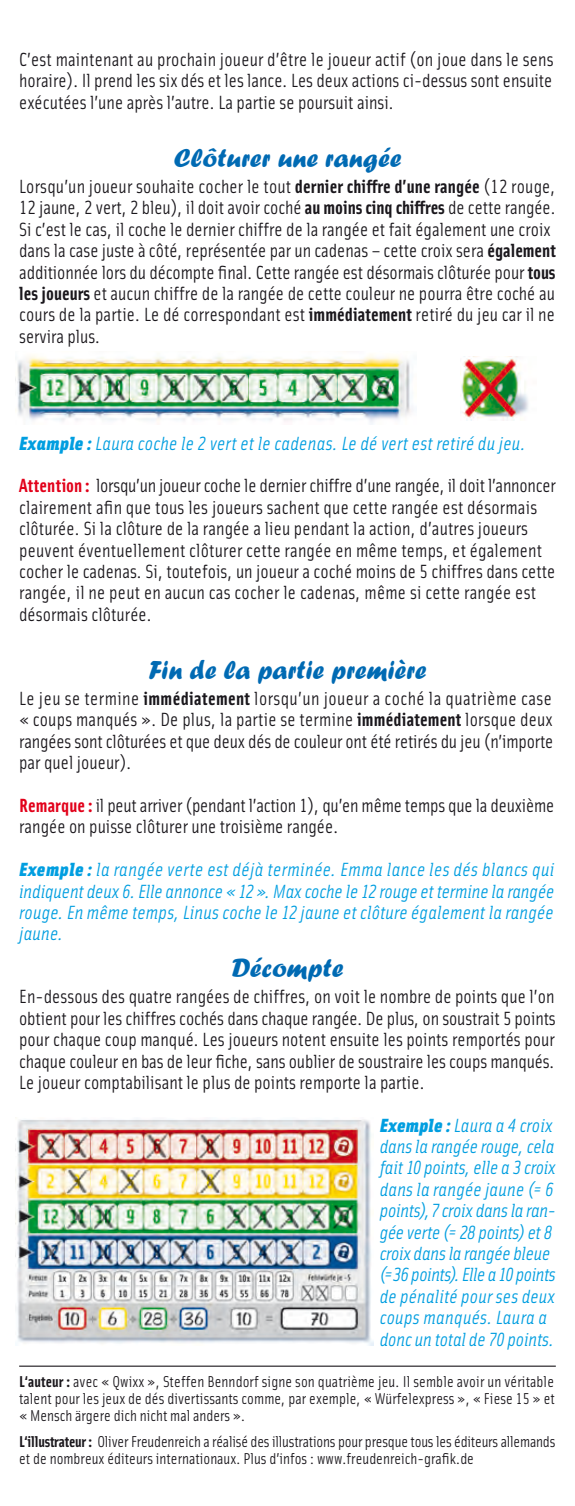
<style>
.page{position:relative;width:575px;height:1506px;background:#fff}
.page>*{position:absolute;margin:0;border:0;box-sizing:border-box;transform-origin:0 0}
.t1{font:27px "Forte";color:#006ab3}
.t2{font:19.12px/21.4px "Solex Regular Lining";color:#1a171c}
.t3{font:italic 19.12px/21.4px "Solex Regular Lining";color:#009ee0}
.t4{font:19.12px/21.4px "Solex Regular Lining";letter-spacing:.02em;color:#1a171c}
.t5{font:italic 19.12px "Solex Regular Lining";letter-spacing:.025em;color:#009ee0}
.t6{font:italic 19.12px "Solex Regular Lining";letter-spacing:-.02em;color:#009ee0}
.t7{font:15.75px/16.9px "Solex Regular Lining";color:#1a171c}
.s1{font-family:"Solex Bold Lining"}
.s2{font-family:"Solex Black Lining"}
.s3{font-family:"Solex Bold Lining";color:#e2001a}
</style>
<div class="page">
<hr style="left:19px;top:1365px;width:536px;height:1px;background:#1a171c">
<img style="left:17px;top:354px;width:394px;height:71px">
<img style="left:17px;top:1119px;width:356px;height:225px">
<img style="left:460px;top:356px;width:69px;height:64px">
<p class="t2" style="left:19px;top:48px;width:535px;text-align:justify">C’est maintenant au prochain joueur d’être le joueur actif (on joue dans le sens horaire). Il prend les six dés et les lance. Les deux actions ci-dessus sont ensuite exécutées l’une après l’autre. La partie se poursuit ainsi.</p>
<p class="t1" style="left:173px;top:142px;width:229px">Clôturer une rangée</p>
<p class="t2" style="left:19px;top:175px;width:537px">Lorsqu’un joueur souhaite cocher le tout <span class="s1">dernier chiffre d’une rangée</span> (12 rouge,<br>12 jaune, 2 vert, 2 bleu), il doit avoir coché <span class="s1">au moins cinq chiffres</span> de cette rangée.</p>
<p class="t2" style="left:19px;top:218px;width:537px">Si c’est le cas, il coche le dernier chiffre de la rangée et fait également une croix dans la case juste à côté, représentée par un cadenas – cette croix sera <span class="s1">également </span>additionnée lors du décompte final. Cette rangée est désormais clôturée pour <span class="s1">tous les joueurs</span> et aucun chiffre de la rangée de cette couleur ne pourra être coché au</p>
<p class="t2" style="left:19px;top:303px;width:536px">cours de la partie. Le dé correspondant est <span class="s1">immédiatement</span> retiré du jeu car il ne servira plus.</p>
<p class="t3" style="left:19px;top:431px;width:507px"><span class="s2">Example :</span> Laura coche le 2 vert et le cadenas. Le dé vert est retiré du jeu.</p>
<p class="t2" style="left:19px;top:474px;width:537px"><span class="s3">Attention :</span> lorsqu’un joueur coche le dernier chiffre d’une rangée, il doit l’annoncer clairement afin que tous les joueurs sachent que cette rangée est désormais clôturée. Si la clôture de la rangée a lieu pendant la action, d’autres joueurs peuvent éventuellement clôturer cette rangée en même temps, et également cocher le cadenas. Si, toutefois, un joueur a coché moins de 5 chiffres dans cette rangée, il ne peut en aucun cas cocher le cadenas, même si cette rangée est désormais clôturée.</p>
<p class="t1" style="left:148px;top:654px;width:279px">Fin de la partie première</p>
<p class="t4" style="left:19px;top:687px;width:534px">Le jeu se termine <span class="s1">immédiatement</span> lorsqu’un joueur a coché la quatrième case « coups manqués ». De plus, la partie se termine <span class="s1">immédiatement</span> lorsque deux</p>
<p class="t2" style="left:19px;top:729px;width:535px">rangées sont clôturées et que deux dés de couleur ont été retirés du jeu (n’importe par quel joueur).</p>
<p class="t2" style="left:19px;top:794px;width:536px"><span class="s3">Remarque :</span> il peut arriver (pendant l’action 1), qu’en même temps que la deuxième rangée on puisse clôturer une troisième rangée.</p>
<p class="t5" style="left:19px;top:857px;width:536px"><span class="s2">Exemple :</span> la rangée verte est déjà terminée. Emma lance les dés blancs qui</p>
<p class="t3" style="left:19px;top:879px;width:536px">indiquent deux 6. Elle annonce « 12 ». Max coche le 12 rouge et termine la rangée</p>
<p class="t3" style="left:19px;top:900px;width:535px">rouge. En même temps, Linus coche le 12 jaune et clôture également la rangée jaune.</p>
<p class="t1" style="left:231px;top:952px;width:113px">Décompte</p>
<p class="t2" style="left:19px;top:985px;width:536px">En-dessous des quatre rangées de chiffres, on voit le nombre de points que l’on</p>
<p class="t2" style="left:19px;top:1006px;width:537px">obtient pour les chiffres cochés dans chaque rangée. De plus, on soustrait 5 points</p>
<p class="t2" style="left:19px;top:1028px;width:536px">pour chaque coup manqué. Les joueurs notent ensuite les points remportés pour</p>
<p class="t2" style="left:19px;top:1049px;width:536px">chaque couleur en bas de leur fiche, sans oublier de soustraire les coups manqués.</p>
<p class="t2" style="left:19px;top:1070px;width:406px">Le joueur comptabilisant le plus de points remporte la partie.</p>
<p class="t3" style="left:379px;top:1113px;width:176px"><span class="s2">Exemple :</span> Laura a 4 croix dans la rangée rouge, cela</p>
<p class="t3" style="left:379px;top:1156px;width:177px">fait 10 points, elle a 3 croix</p>
<p class="t3" style="left:379px;top:1177px;width:175px">dans la rangée jaune (= 6</p>
<p class="t3" style="left:379px;top:1199px;width:177px">points), 7 croix dans la ran-</p>
<p class="t3" style="left:379px;top:1220px;width:174px">gée verte (= 28 points) et 8</p>
<p class="t3" style="left:379px;top:1241px;width:172px">croix dans la rangée bleue</p>
<p class="t6" style="left:379px;top:1262px;width:177px">(= 36 points). Elle a 10 points</p>
<p class="t3" style="left:379px;top:1284px;width:176px">de pénalité pour ses deux coups manqués. Laura a</p>
<p class="t3" style="left:379px;top:1327px;width:176px">donc un total de 70 points.</p>
<p class="t7" style="left:19px;top:1372px;width:536px"><span class="s1">L‘auteur :</span> avec « Qwixx », Steffen Benndorf signe son quatrième jeu. Il semble avoir un véritable</p>
<p class="t7" style="left:19px;top:1389px;width:536px">talent pour les jeux de dés divertissants comme, par exemple, « Würfelexpress », « Fiese 15 » et « Mensch ärgere dich nicht mal anders ».</p>
<p class="t7" style="left:19px;top:1432px;width:537px"><span class="s1">L‘illustrateur :</span> Oliver Freudenreich a réalisé des illustrations pour presque tous les éditeurs allemands et de nombreux éditeurs internationaux. Plus d’infos : www.freudenreich-grafik.de</p>
</div>
